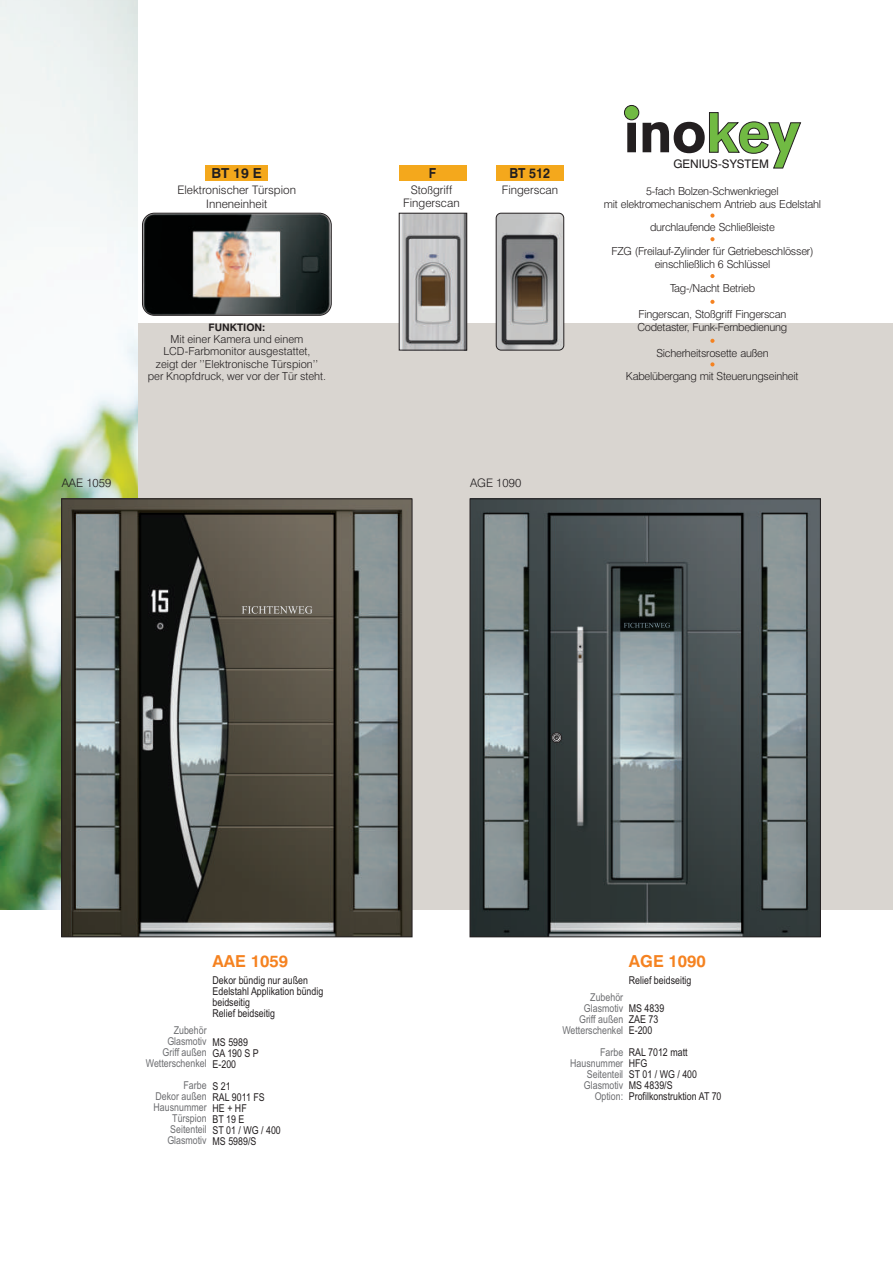
<style>
.page{position:relative;width:893px;height:1263px;background:#fff}
.page>*{position:absolute;margin:0;border:0;box-sizing:border-box;transform-origin:0 0}
.t1{font:700 16.5px "Swiss 721 BT";color:#f58220}
.t2{font:700 13.8px "Swiss 721 BT";color:#231f20;scale:.9 1}
.t3{font:700 13.8px "Swiss 721 BT";color:#231f20}
.t4{font:11.85px "Swiss 721 BT";color:#231f20}
.t5{font:300 11.7px/13.4px "Swiss 721 BT";color:#231f20;text-align:center}
.t6{font:300 11.1px/23.5px "Swiss 721 BT";letter-spacing:-.02em;color:#231f20;text-align:center}
.t7{font:300 11.1px/12.6px "Swiss 721 BT";color:#231f20;text-align:center}
.t8{font:10.8px/10.9px "Arial Narrow";color:#231f20}
.t9{font:10.8px/10.9px "Arial Narrow";color:#6c6d70;text-align:right}
.t10{font:700 10.35px "Swiss 721 BT";color:#231f20}
.s1{font-size:11.1px}
</style>
<div class="page">
<img style="left:0;top:0;width:138px;height:910px">
<div style="left:138px;top:323px;width:755px;height:587px;background:#d9d5d0"></div>
<img style="left:472px;top:501px;width:346px;height:434px">
<svg style="left:552px;top:733px;width:10px;height:10px"></svg>
<div style="left:551px;top:732px;width:11px;height:11px;border:1px solid #231f20;border-radius:50%"></div>
<svg style="left:624px;top:623px;width:46px;height:5px"></svg>
<div style="left:470px;top:499px;width:350px;height:438px;border:1px solid #231f20"></div>
<img style="left:64px;top:501px;width:346px;height:434px">
<svg style="left:242px;top:606px;width:70px;height:8px"></svg>
<div style="left:62px;top:499px;width:350px;height:438px;border:1px solid #231f20"></div>
<div style="left:206px;top:166px;width:62px;height:15px;background:#f4a81c"></div>
<img style="left:142px;top:213px;width:189px;height:102px;border-radius:12px">
<div style="left:142px;top:213px;width:189px;height:102px;border:1px solid #231f20;border-radius:12px"></div>
<img style="left:401px;top:215px;width:64px;height:133px">
<div style="left:399px;top:213px;width:68px;height:137px;border:1px solid #231f20"></div>
<svg style="left:624px;top:105px;width:177px;height:63px"></svg>
<svg style="left:710px;top:214px;width:4px;height:4px"></svg>
<svg style="left:710px;top:237px;width:4px;height:4px"></svg>
<svg style="left:710px;top:274px;width:4px;height:4px"></svg>
<svg style="left:710px;top:300px;width:4px;height:4px"></svg>
<svg style="left:710px;top:339px;width:4px;height:4px"></svg>
<svg style="left:710px;top:362px;width:4px;height:4px"></svg>
<div style="left:496px;top:166px;width:68px;height:15px;background:#f4a81c"></div>
<svg style="left:496px;top:213px;width:68px;height:137px;background:#8e8c8c"></svg>
<div style="left:399px;top:166px;width:68px;height:15px;background:#f4a81c"></div>
<p class="t3" style="left:211px;top:168px;width:52px">BT 19 E</p>
<p class="t5" style="left:177px;top:185px;width:120px">Elektronischer Türspion<br>Inneneinheit</p>
<p class="t10" style="left:209px;top:323px;width:58px">FUNKTION:</p>
<p class="t7" style="left:148px;top:333px;width:180px">Mit einer Kamera und einem LCD-Farbmonitor ausgestattet,<br>zeigt der ’’Elektronische Türspion’’ per Knopfdruck, wer vor der Tür steht.</p>
<p class="t5" style="left:62px;top:477px;width:51px">AAE 1059</p>
<p class="t2" style="left:429px;top:168px;width:10px">F</p>
<p class="t5" style="left:403px;top:185px;width:58px;line-height:12.6px">Sto<span class="s1">ß</span>griff<br>Fingerscan</p>
<p class="t2" style="left:509px;top:168px;width:47px">BT 512</p>
<p class="t5" style="left:502px;top:185px;width:58px">Fingerscan</p>
<p class="t5" style="left:470px;top:477px;width:53px">AGE 1090</p>
<p class="t4" style="left:673px;top:159px;width:97px">GENIUS-SYSTEM</p>
<p class="t6" style="left:604px;top:185px;width:219px;line-height:13.2px">5-fach Bolzen-Schwenkriegel<br>mit elektromechanischem Antrieb aus Edelstahl</p>
<p class="t6" style="left:611px;top:217px;width:204px">durchlaufende Schließleiste<br>FZG (Freilauf-Zylinder für Getriebeschlösser)</p>
<p class="t6" style="left:655px;top:254px;width:117px">einschließlich 6 Schlüssel<br>Tag-/Nacht Betrieb</p>
<p class="t6" style="left:637px;top:308px;width:151px;line-height:13.2px;text-align:left">Fingerscan, Stoßgriff Fingerscan<br>Codetaster, Funk-Fernbedienung</p>
<p class="t6" style="left:626px;top:342px;width:174px">Sicherheitsrosette außen<br>Kabelübergang mit Steuerungseinheit</p>
<h1 class="t1" style="left:213px;top:954px;width:77px">AAE 1059</h1>
<p class="t8" style="left:213px;top:976px;width:112px">Dekor bündig nur außen<br>Edelstahl Applikation bündig beidseitig<br>Relief beidseitig</p>
<p class="t9" style="left:146px;top:1026px;width:62px">Zubehör<br>Glasmotiv<br>Griff außen<br>Wetterschenkel</p>
<p class="t9" style="left:154px;top:1081px;width:55px">Farbe<br>Dekor außen<br>Hausnummer<br>Türspion<br>Seitenteil<br>Glasmotiv</p>
<p class="t8" style="left:213px;top:1037px;width:48px">MS 5989<br>GA 190 S P<br>E-200</p>
<p class="t8" style="left:213px;top:1081px;width:70px">S 21<br>RAL 9011 FS<br>HE + HF<br>BT 19 E<br>ST 01 / WG / 400<br>MS 5989/S</p>
<h1 class="t1" style="left:629px;top:954px;width:79px">AGE 1090</h1>
<p class="t8" style="left:629px;top:976px;width:64px">Relief beidseitig</p>
<p class="t9" style="left:562px;top:993px;width:62px">Zubehör<br>Glasmotiv<br>Griff außen<br>Wetterschenkel</p>
<p class="t9" style="left:570px;top:1048px;width:55px">Farbe<br>Hausnummer<br>Seitenteil<br>Glasmotiv<br>Option:</p>
<p class="t8" style="left:629px;top:1004px;width:37px">MS 4839<br>ZAE 73<br>E-200</p>
<p class="t8" style="left:629px;top:1048px;width:94px">RAL 7012 matt<br>HFG<br>ST 01 / WG / 400<br>MS 4839/S<br>Profilkonstruktion AT 70</p>
</div>
